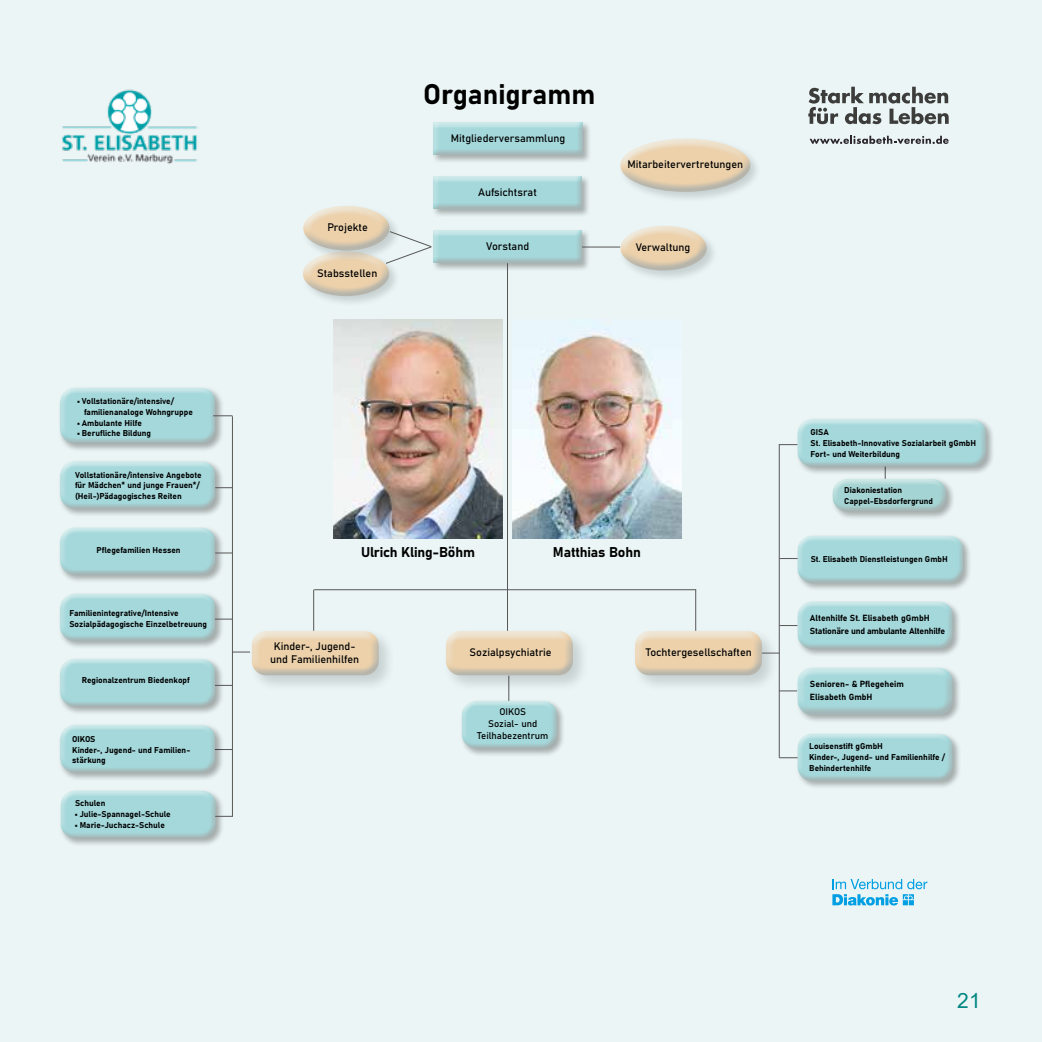
<style>
.page{position:relative;width:1042px;height:1042px;background:#ebf5f5}
.page>*{position:absolute;margin:0;border:0;box-sizing:border-box;transform-origin:0 0}
.t1{font:28px "Bahnschrift";color:#000}
.t2{font:21px "Arial";color:#008784}
.t3{font:14px "Bahnschrift";letter-spacing:-.01em;color:#000}
.t4{font:10.85px/13px "Bahnschrift";color:#000;text-align:center}
.t5{font:9.62px/11.9px "Bahnschrift";color:#000;text-align:center}
.t6{font:8.75px/13px "Bahnschrift";letter-spacing:-.02em;color:#000}
.t7{font:8.75px/13px "Bahnschrift";color:#000}
.t8{font:8.4px/10.8px "Bahnschrift";color:#000}
</style>
<div class="page">
<img style="left:334px;top:320px;width:168px;height:218px">
<div style="left:248px;top:627px;width:148px;height:66px;background:#000;opacity:.5"></div>
<div style="left:250px;top:630px;width:129px;height:36px;background:#fff;opacity:.75"></div>
<div style="left:250px;top:634px;width:129px;height:43px;background:#000;opacity:.75"></div>
<svg style="left:66px;top:393px;width:158px;height:57px"></svg>
<div style="left:58px;top:386px;width:158px;height:49px;background:#fff;opacity:.75"></div>
<div style="left:58px;top:392px;width:158px;height:53px;background:#000;opacity:.75"></div>
<svg style="left:66px;top:466px;width:158px;height:49px"></svg>
<div style="left:58px;top:456px;width:158px;height:45px;background:#fff;opacity:.75"></div>
<div style="left:58px;top:465px;width:158px;height:45px;background:#000;opacity:.75"></div>
<svg style="left:66px;top:533px;width:158px;height:48px"></svg>
<div style="left:58px;top:526px;width:158px;height:41px;background:#fff;opacity:.75"></div>
<div style="left:58px;top:531px;width:158px;height:45px;background:#000;opacity:.75"></div>
<svg style="left:66px;top:599px;width:158px;height:48px"></svg>
<div style="left:58px;top:592px;width:158px;height:41px;background:#fff;opacity:.75"></div>
<div style="left:58px;top:597px;width:158px;height:45px;background:#000;opacity:.75"></div>
<svg style="left:66px;top:664px;width:158px;height:49px"></svg>
<div style="left:58px;top:657px;width:158px;height:41px;background:#fff;opacity:.75"></div>
<div style="left:58px;top:662px;width:158px;height:46px;background:#000;opacity:.75"></div>
<svg style="left:67px;top:796px;width:158px;height:49px"></svg>
<div style="left:58px;top:790px;width:158px;height:41px;background:#fff;opacity:.75"></div>
<div style="left:58px;top:794px;width:158px;height:46px;background:#000;opacity:.75"></div>
<svg style="left:434px;top:231px;width:157px;height:39px"></svg>
<div style="left:432px;top:230px;width:150px;height:35px;background:#000;opacity:.75"></div>
<div style="left:442px;top:627px;width:148px;height:66px;background:#000;opacity:.5"></div>
<div style="left:444px;top:630px;width:129px;height:36px;background:#fff;opacity:.75"></div>
<div style="left:444px;top:634px;width:129px;height:43px;background:#000;opacity:.75"></div>
<div style="left:631px;top:627px;width:148px;height:66px;background:#000;opacity:.5"></div>
<div style="left:633px;top:630px;width:129px;height:36px;background:#fff;opacity:.75"></div>
<div style="left:633px;top:634px;width:129px;height:43px;background:#000;opacity:.75"></div>
<svg style="left:468px;top:699px;width:95px;height:56px"></svg>
<div style="left:459px;top:700px;width:98px;height:41px;background:#fff;opacity:.75"></div>
<div style="left:459px;top:704px;width:98px;height:46px;background:#000;opacity:.75"></div>
<div style="left:300px;top:249px;width:101px;height:59px;background:#000;opacity:.5"></div>
<div style="left:300px;top:249px;width:89px;height:31px;background:#fff;opacity:.75"></div>
<div style="left:300px;top:263px;width:89px;height:35px;background:#000;opacity:.75"></div>
<div style="left:618px;top:223px;width:101px;height:59px;background:#000;opacity:.5"></div>
<div style="left:617px;top:224px;width:90px;height:30px;background:#fff;opacity:.75"></div>
<div style="left:617px;top:237px;width:90px;height:36px;background:#000;opacity:.75"></div>
<hr style="left:582px;top:247px;width:38px;height:1px;background:#575756">
<svg style="left:215px;top:685px;width:17px;height:1px"></svg>
<svg style="left:805px;top:541px;width:165px;height:48px"></svg>
<div style="left:795px;top:534px;width:169px;height:41px;background:#fff;opacity:.75"></div>
<div style="left:795px;top:539px;width:169px;height:46px;background:#000;opacity:.75"></div>
<svg style="left:804px;top:606px;width:155px;height:49px"></svg>
<div style="left:795px;top:600px;width:158px;height:41px;background:#fff;opacity:.75"></div>
<div style="left:795px;top:605px;width:158px;height:45px;background:#000;opacity:.75"></div>
<svg style="left:805px;top:672px;width:154px;height:49px"></svg>
<div style="left:795px;top:666px;width:158px;height:41px;background:#fff;opacity:.75"></div>
<div style="left:795px;top:670px;width:158px;height:47px;background:#000;opacity:.75"></div>
<svg style="left:805px;top:738px;width:154px;height:49px"></svg>
<div style="left:795px;top:732px;width:158px;height:41px;background:#fff;opacity:.75"></div>
<div style="left:795px;top:737px;width:158px;height:46px;background:#000;opacity:.75"></div>
<svg style="left:780px;top:690px;width:17px;height:1px"></svg>
<hr style="left:232px;top:416px;width:1px;height:401px;background:#575756">
<svg style="left:215px;top:487px;width:17px;height:1px"></svg>
<svg style="left:215px;top:552px;width:17px;height:1px"></svg>
<svg style="left:215px;top:619px;width:17px;height:1px"></svg>
<svg style="left:215px;top:816px;width:17px;height:1px"></svg>
<hr style="left:779px;top:445px;width:1px;height:313px;background:#575756">
<svg style="left:780px;top:558px;width:17px;height:1px"></svg>
<svg style="left:779px;top:757px;width:18px;height:1px"></svg>
<hr style="left:507px;top:263px;width:1px;height:327px;background:#575756">
<hr style="left:314px;top:589px;width:382px;height:1px;background:#575756">
<hr style="left:695px;top:590px;width:1px;height:41px;background:#575756">
<hr style="left:507px;top:590px;width:1px;height:41px;background:#575756">
<hr style="left:313px;top:590px;width:1px;height:41px;background:#575756">
<svg style="left:809px;top:136px;width:139px;height:8px"></svg>
<svg style="left:808px;top:87px;width:140px;height:37px"></svg>
<svg style="left:66px;top:730px;width:158px;height:49px"></svg>
<div style="left:58px;top:724px;width:158px;height:40px;background:#fff;opacity:.75"></div>
<div style="left:58px;top:728px;width:158px;height:46px;background:#000;opacity:.75"></div>
<svg style="left:780px;top:625px;width:17px;height:1px"></svg>
<svg style="left:839px;top:477px;width:114px;height:41px"></svg>
<div style="left:830px;top:478px;width:116px;height:26px;background:#fff;opacity:.75"></div>
<div style="left:830px;top:483px;width:116px;height:30px;background:#000;opacity:.75"></div>
<svg style="left:213px;top:415px;width:19px;height:1px"></svg>
<svg style="left:233px;top:651px;width:17px;height:1px"></svg>
<div style="left:301px;top:203px;width:100px;height:59px;background:#000;opacity:.5"></div>
<div style="left:300px;top:204px;width:90px;height:30px;background:#fff;opacity:.75"></div>
<div style="left:300px;top:217px;width:90px;height:36px;background:#000;opacity:.75"></div>
<svg style="left:385px;top:230px;width:47px;height:34px"></svg>
<svg style="left:832px;top:879px;width:95px;height:26px"></svg>
<img style="left:62px;top:89px;width:137px;height:75px">
<svg style="left:434px;top:177px;width:154px;height:39px"></svg>
<div style="left:432px;top:176px;width:150px;height:34px;background:#000;opacity:.75"></div>
<svg style="left:434px;top:123px;width:155px;height:39px"></svg>
<div style="left:431px;top:122px;width:152px;height:34px;background:#000;opacity:.75"></div>
<svg style="left:804px;top:424px;width:189px;height:52px"></svg>
<div style="left:795px;top:418px;width:192px;height:41px;background:#fff;opacity:.75"></div>
<div style="left:795px;top:423px;width:192px;height:45px;background:#000;opacity:.75"></div>
<div style="left:618px;top:136px;width:144px;height:68px;background:#000;opacity:.5"></div>
<div style="left:617px;top:138px;width:135px;height:33px;background:#fff;opacity:.75"></div>
<div style="left:617px;top:154px;width:135px;height:40px;background:#000;opacity:.75"></div>
<svg style="left:779px;top:444px;width:18px;height:1px"></svg>
<svg style="left:762px;top:652px;width:17px;height:1px"></svg>
<img style="left:512px;top:333px;width:169px;height:205px">
<p class="t8" style="left:84px;top:395px;width:110px;text-indent:-7px">• Vollstationäre/intensive/ familienanaloge Wohngruppe</p>
<p class="t8" style="left:77px;top:417px;width:66px">• Ambulante Hilfe</p>
<p class="t8" style="left:77px;top:427px;width:75px">• Berufliche Bildung</p>
<p class="t8" style="left:75px;top:469px;width:128px">Vollstationäre/intensive Angebote für Mädchen* und junge Frauen*/ (Heil-)Pädagogisches Reiten</p>
<p class="t8" style="left:97px;top:544px;width:85px">Pflegefamilien Hessen</p>
<p class="t8" style="left:69px;top:607px;width:139px">Familienintegrative/Intensive<br>Sozialpädagogische Einzelbetreuung</p>
<p class="t8" style="left:82px;top:674px;width:110px">Regionalzentrum Biedenkopf</p>
<p class="t8" style="left:72px;top:733px;width:120px">OIKOS<br>Kinder-, Jugend- und Familien&shy;stärkung</p>
<p class="t8" style="left:75px;top:797px;width:32px">Schulen</p>
<p class="t8" style="left:75px;top:808px;width:97px">• Julie-Spannagel-Schule</p>
<p class="t8" style="left:75px;top:819px;width:91px">• Marie-Juchacz-Schule</p>
<p class="t4" style="left:327px;top:220px;width:42px">Projekte</p>
<p class="t4" style="left:317px;top:266px;width:62px">Stabsstellen</p>
<h1 class="t1" style="left:423px;top:73px;width:174px">Organigramm</h1>
<p class="t4" style="left:451px;top:131px;width:116px">Mitgliederversammlung</p>
<p class="t4" style="left:478px;top:185px;width:60px">Aufsichtsrat</p>
<p class="t4" style="left:486px;top:239px;width:44px">Vorstand</p>
<p class="t4" style="left:627px;top:157px;width:117px">Mitarbeitervertretungen</p>
<p class="t4" style="left:636px;top:240px;width:56px">Verwaltung</p>
<h3 class="t3" style="left:361px;top:542px;width:116px">Ulrich Kling-Böhm</h3>
<h3 class="t3" style="left:553px;top:542px;width:89px">Matthias Bohn</h3>
<p class="t4" style="left:270px;top:639px;width:90px">Kinder-, Jugend&shy;und Familienhilfen</p>
<p class="t4" style="left:470px;top:645px;width:84px">Sozialpsychiatrie</p>
<p class="t4" style="left:646px;top:645px;width:108px">Tochtergesellschaften</p>
<p class="t5" style="left:477px;top:705px;width:73px">OIKOS<br>Sozial- und<br>Teilhabezentrum</p>
<p class="t8" style="left:810px;top:426px;width:167px">GISA<br>St. Elisabeth-Innovative Sozialarbeit gGmbH<br>Fort- und Weiterbildung</p>
<p class="t8" style="left:844px;top:484px;width:90px">Diakoniestation<br>Cappel-Ebsdorfergrund</p>
<p class="t8" style="left:810px;top:552px;width:139px">St. Elisabeth Dienstleistungen GmbH</p>
<p class="t6" style="left:810px;top:611px;width:137px">Altenhilfe St. Elisabeth gGmbH<br>Stationäre und ambulante Altenhilfe</p>
<p class="t7" style="left:810px;top:676px;width:95px">Senioren- &amp; Pflegeheim<br>Elisabeth GmbH</p>
<p class="t8" style="left:809px;top:740px;width:137px">Louisenstift gGmbH<br>Kinder-, Jugend- und Familienhilfe /<br>Behindertenhilfe</p>
<h2 class="t2" style="left:957px;top:985px;width:25px">21</h2>
</div>
